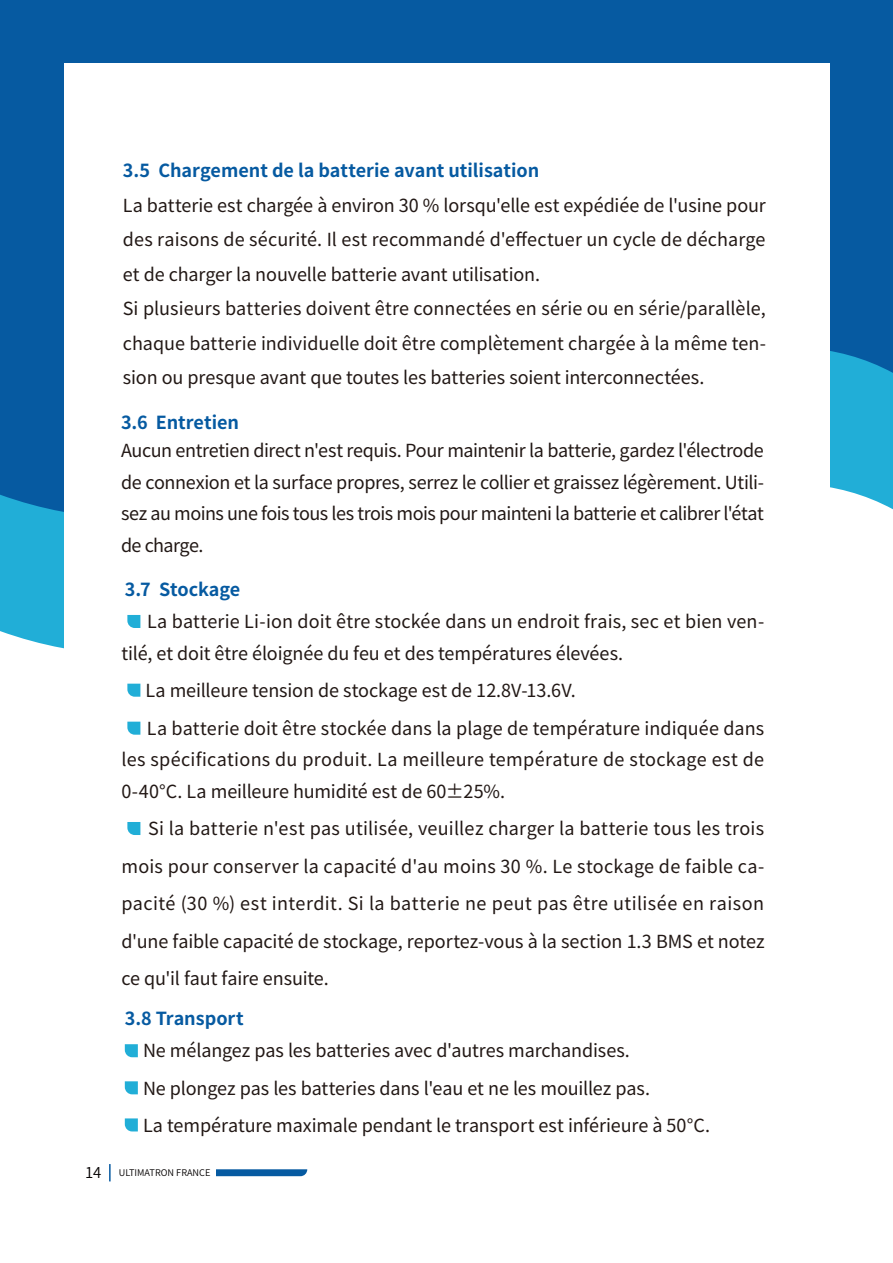
<style>
.page{position:relative;width:893px;height:1263px;background:#fff}
.page>*{position:absolute;margin:0;border:0;box-sizing:border-box;transform-origin:0 0}
.t1{font:18px/37.5px "Source Han Sans CN";color:#221815}
.t2{font:700 18px "Source Han Sans CN";color:#065aa1}
.t3{font:9.15px "Source Han Sans CN";color:#040000}
.s1{font-size:15px}
</style>
<div class="page">
<svg style="left:0;top:0;width:893px;height:614px;background:#1a6fae"></svg>
<div style="left:64px;top:64px;width:765px;height:1135px;background:#fff"></div>
<svg style="left:216px;top:1169px;width:91px;height:7px"></svg>
<svg style="left:109px;top:1164px;width:2px;height:17px"></svg>
<svg style="left:127px;top:615px;width:13px;height:13px"></svg>
<svg style="left:127px;top:684px;width:13px;height:13px"></svg>
<svg style="left:127px;top:722px;width:13px;height:13px"></svg>
<svg style="left:127px;top:822px;width:13px;height:13px"></svg>
<svg style="left:125px;top:1044px;width:13px;height:13px"></svg>
<svg style="left:125px;top:1081px;width:13px;height:13px"></svg>
<svg style="left:125px;top:1118px;width:13px;height:13px"></svg>
<p class="t2" style="left:123px;top:160px;width:418px">3.5 Chargement de la batterie avant utilisation</p>
<p class="t1" style="left:123px;top:188px;width:644px;line-height:34.5px">La batterie est chargée à environ 30 % lorsqu'elle est expédiée de l'usine pour des raisons de sécurité. Il est recommandé d'effectuer un cycle de décharge et de charger la nouvelle batterie avant utilisation.<br>Si plusieurs batteries doivent être connectées en série ou en série/parallèle, chaque batterie individuelle doit être complètement chargée à la même ten&shy;sion ou presque avant que toutes les batteries soient interconnectées.</p>
<p class="t2" style="left:121px;top:412px;width:120px">3.6 Entretien</p>
<p class="t1" style="left:121px;top:435px;width:644px;line-height:31.5px;text-align:justify">Aucun entretien direct n'est requis. Pour maintenir la batterie, gardez l'électrode de connexion et la surface propres, serrez le collier et graissez légèrement. Utili&shy;sez au moins une fois tous les trois mois pour mainteni la batterie et calibrer l'état de charge.</p>
<p class="t2" style="left:125px;top:579px;width:117px">3.7 Stockage</p>
<p class="t1" style="left:121px;top:606px;width:644px;line-height:31.5px;text-indent:26px">La batterie Li-ion doit être stockée dans un endroit frais, sec et bien ven&shy;tilé, et doit être éloignée du feu et des températures élevées.</p>
<p class="t1" style="left:146px;top:672px;width:620px">La meilleure tension de stockage est de 12.8V-13.6V.<br>La batterie doit être stockée dans la plage de température indiquée dans</p>
<p class="t1" style="left:121px;top:744px;width:644px;line-height:31.5px">les spécifications du produit. La meilleure température de stockage est de<br>0-40°C. La meilleure humidité est de 60±25%.</p>
<p class="t1" style="left:121px;top:810px;width:645px;text-align:justify;text-indent:27px">Si la batterie n'est pas utilisée, veuillez charger la batterie tous les trois mois pour conserver la capacité d'au moins 30 %. Le stockage de faible ca&shy;pacité (30 %) est interdit. Si la batterie ne peut pas être utilisée en raison d'une faible capacité de stockage, reportez-vous à la section 1.3 BMS et notez ce qu'il faut faire ensuite.</p>
<p class="t2" style="left:125px;top:1008px;width:120px">3.8 Transport</p>
<p class="t1" style="left:143px;top:1032px;width:569px">Ne mélangez pas les batteries avec d'autres marchandises.<br>Ne plongez pas les batteries dans l'eau et ne les mouillez pas.<br>La température maximale pendant le transport est inférieure à 50°C.</p>
<p class="t3" style="left:85px;top:1167px;width:127px"><span class="s1">14</span> ULTIMATRON FRANCE</p>
</div>
